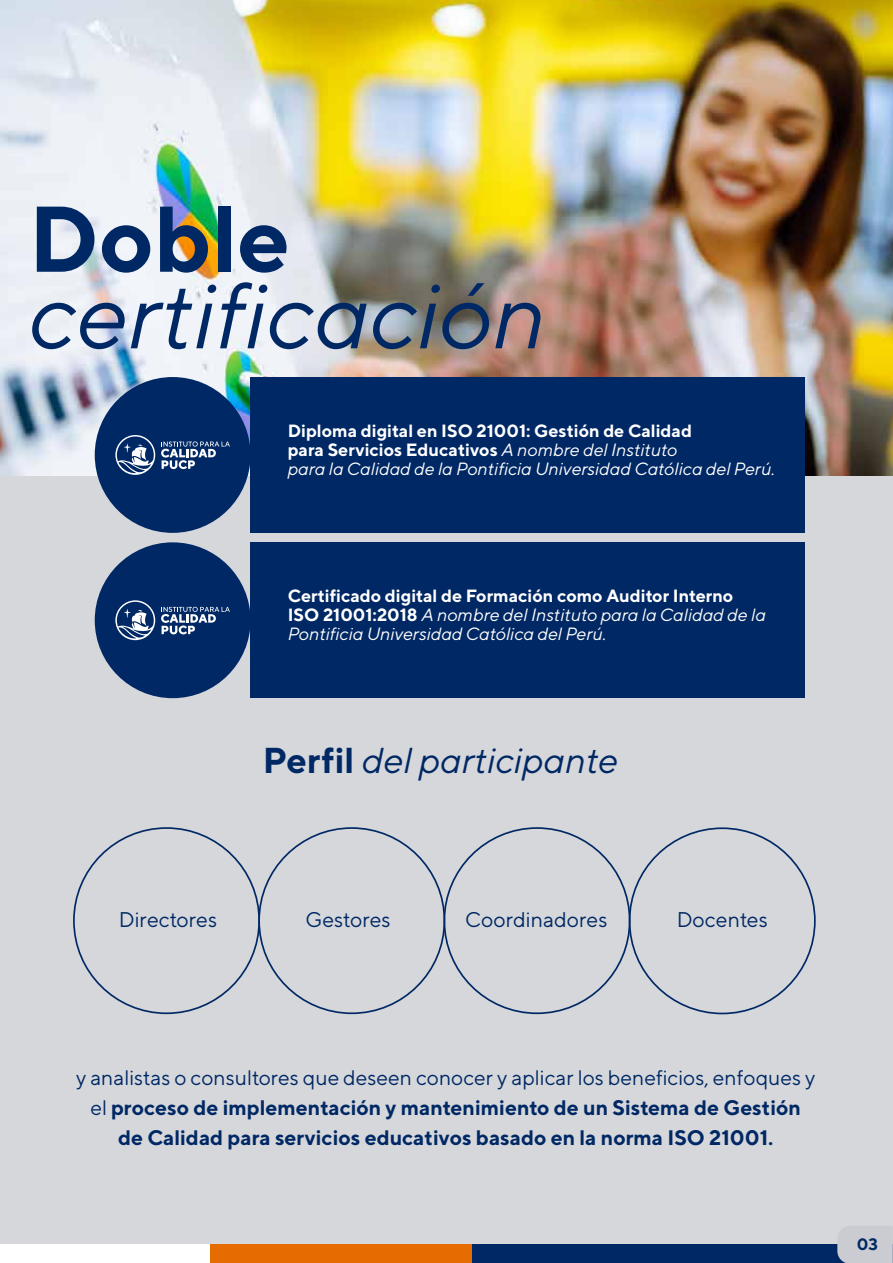
<style>
.page{position:relative;width:893px;height:1263px;background:#fff}
.page>*{position:absolute;margin:0;border:0;box-sizing:border-box;transform-origin:0 0}
.t1{font:italic 93px "TT Norms";color:#002864}
.t2{font:700 93px "TT Norms";color:#002864}
.t3{font:italic 36px "TT Norms";color:#002864}
.t4{font:21.3px "TT Norms";color:#002864}
.t5{font:700 21px/30px "TT Norms";color:#002864;text-align:center}
.t6{font:italic 17.7px/19.2px "TT Norms";color:#fff}
.t7{font:700 16.5px "TT Norms";color:#002864}
.s1{font-weight:700;font-style:normal}
.s2{font-weight:400}
</style>
<div class="page">
<img style="left:1px;top:0;width:892px;height:477px">
<div style="left:0;top:477px;width:893px;height:786px;background:#d5d7db"></div>
<div style="left:0;top:1244px;width:211px;height:19px;background:#fff"></div>
<div style="left:211px;top:1244px;width:262px;height:19px;background:#e66b00"></div>
<div style="left:473px;top:1244px;width:420px;height:19px;background:#002864"></div>
<div style="left:837px;top:1226px;width:56px;height:37px;background:#cbccd1"></div>
<div style="left:251px;top:377px;width:554px;height:156px;background:#002864"></div>
<div style="left:95px;top:377px;width:156px;height:156px;background:#002864;border-radius:50%"></div>
<svg style="left:161px;top:441px;width:69px;height:28px"></svg>
<svg style="left:115px;top:435px;width:40px;height:40px"></svg>
<div style="left:251px;top:542px;width:554px;height:156px;background:#002864"></div>
<div style="left:95px;top:542px;width:156px;height:156px;background:#002864;border-radius:50%"></div>
<svg style="left:161px;top:607px;width:69px;height:27px"></svg>
<svg style="left:115px;top:600px;width:40px;height:40px"></svg>
<h1 class="t2" style="left:28px;top:181px;width:263px">Doble</h1>
<h1 class="t1" style="left:28px;top:259px;width:520px">certificación</h1>
<p class="t6" style="left:288px;top:420px;width:489px"><span class="s1">Diploma digital en ISO 21001: Gestión de Calidad<br>para Servicios Educativos</span> A nombre del Instituto<br>para la Calidad de la Pontificia Universidad Católica del Perú.</p>
<p class="t6" style="left:288px;top:586px;width:480px"><span class="s1">Certificado digital de Formación como Auditor Interno<br>ISO 21001:2018</span> A nombre del Instituto para la Calidad de la<br>Pontificia Universidad Católica del Perú.</p>
<h2 class="t3" style="left:263px;top:738px;width:357px"><span class="s1">Perfil</span> del participante</h2>
<p class="t4" style="left:119px;top:906px;width:100px">Directores</p>
<p class="t4" style="left:305px;top:906px;width:87px">Gestores</p>
<p class="t4" style="left:465px;top:906px;width:144px">Coordinadores</p>
<p class="t4" style="left:677px;top:906px;width:93px">Docentes</p>
<p class="t5" style="left:76px;top:1062px;width:741px"><span class="s2">y analistas o consultores que deseen conocer y aplicar los beneficios, enfoques y el</span> proceso de implementación y mantenimiento de un Sistema de Gestión de Calidad para servicios educativos basado en la norma ISO 21001.</p>
<p class="t7" style="left:857px;top:1234px;width:23px">03</p>
</div>
